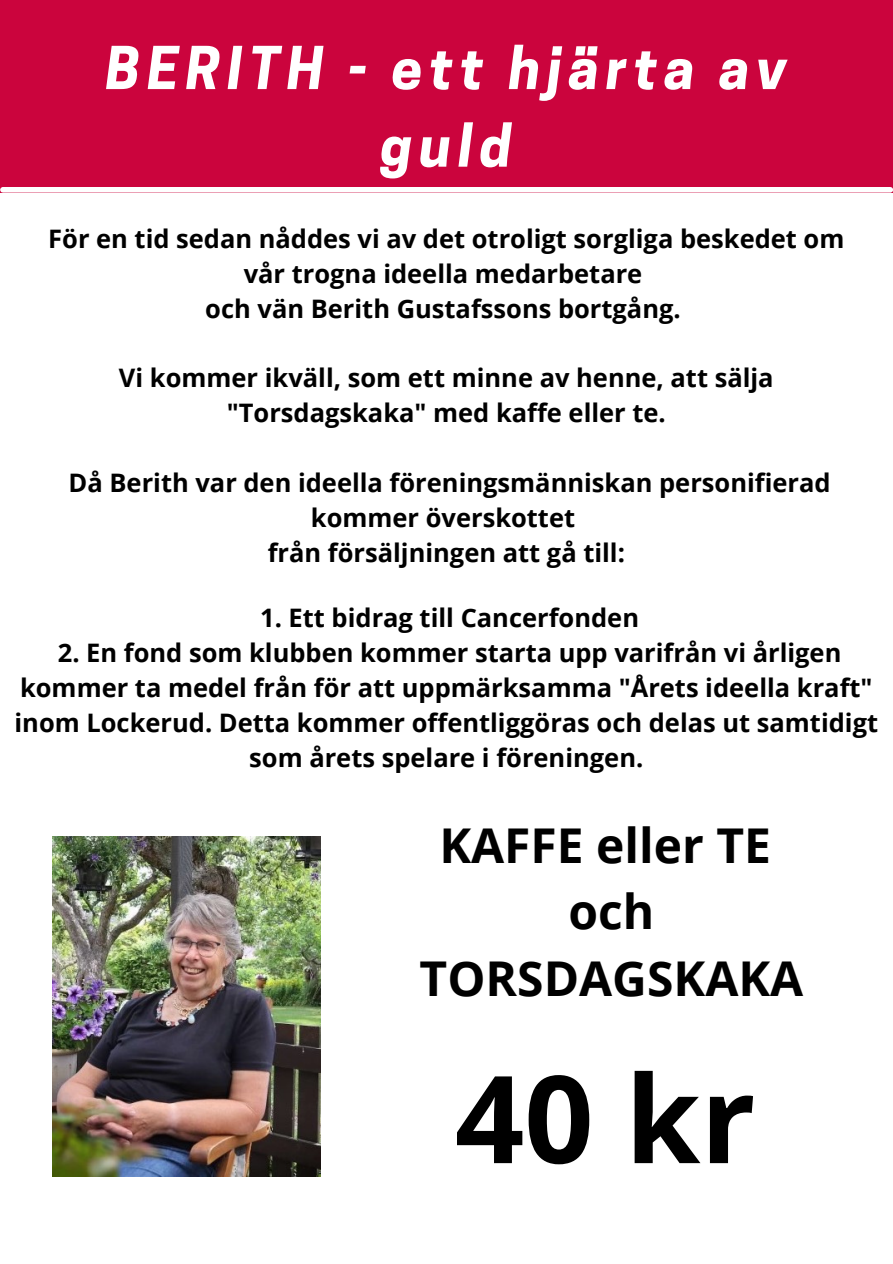
<style>
.page{position:relative;width:893px;height:1264px;background:#fff}
.page>*{position:absolute;margin:0;border:0;box-sizing:border-box;transform-origin:0 0}
.t1{font:700 121.35px "Open Sans";color:#000}
.t2{font:italic 700 55.5px/77.6px "Cooper Hewitt";letter-spacing:.12em;color:#fff;text-align:center}
.t3{font:700 48px "Open Sans";color:#000}
.t4{font:700 25.5px/34.8px "Open Sans";color:#000;text-align:center}
</style>
<div class="page">
<div style="left:0;top:0;width:892px;height:1262px;background:#cb043d"></div>
<div style="left:3px;top:187px;width:887px;height:6px;background:#fff"></div>
<div style="left:0;top:193px;width:892px;height:1069px;background:#fff"></div>
<img style="left:52px;top:836px;width:269px;height:340px">
<p class="t2" style="left:106px;top:36px;width:682px">BERITH - ett hjärta av guld</p>
<p class="t4" style="left:48px;top:221px;width:797px">För en tid sedan nåddes vi av det otroligt sorgliga beskedet om vår trogna ideella medarbetare</p>
<p class="t4" style="left:205px;top:290px;width:477px">och vän Berith Gustafssons bortgång.</p>
<p class="t4" style="left:119px;top:360px;width:656px">Vi kommer ikväll, som ett minne av henne, att sälja "Torsdagskaka" med kaffe eller te.</p>
<p class="t4" style="left:69px;top:465px;width:763px">Då Berith var den ideella föreningsmänniskan personifierad kommer överskottet</p>
<p class="t4" style="left:268px;top:534px;width:359px">från försäljningen att gå till:</p>
<p class="t4" style="left:260px;top:600px;width:380px">1. Ett bidrag till Cancerfonden</p>
<p class="t4" style="left:14px;top:635px;width:865px">2. En fond som klubben kommer starta upp varifrån vi årligen kommer ta medel från för att uppmärksamma "Årets ideella kraft" inom Lockerud. Detta kommer offentliggöras och delas ut samtidigt som årets spelare i föreningen.</p>
<p class="t3" style="left:439px;top:811px;width:333px">KAFFE eller TE</p>
<p class="t3" style="left:568px;top:878px;width:87px">och</p>
<p class="t3" style="left:419px;top:944px;width:385px">TORSDAGSKAKA</p>
<p class="t1" style="left:455px;top:1033px;width:302px">40 kr</p>
</div>
